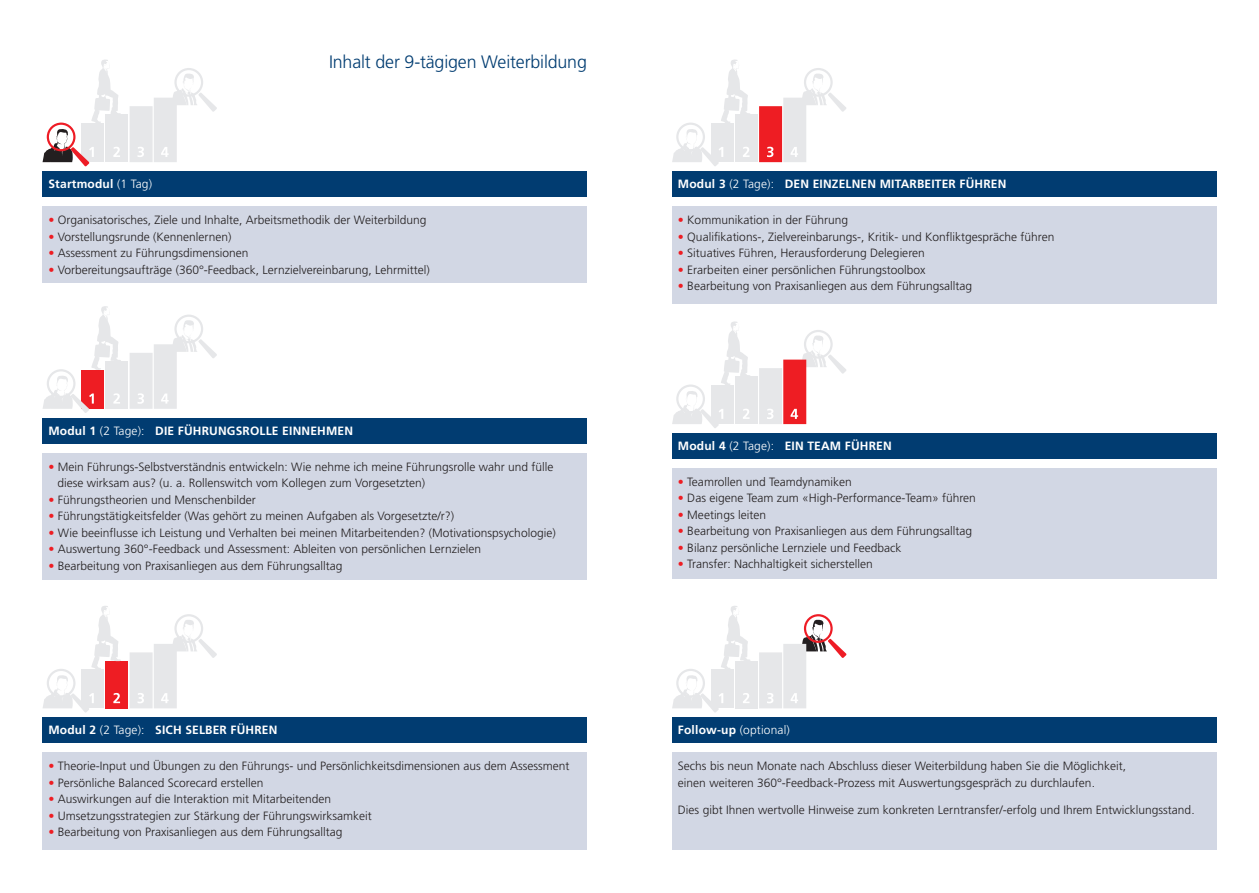
<style>
.page{position:relative;width:1259px;height:893px;background:#fff}
.page>*{position:absolute;margin:0;border:0;box-sizing:border-box;transform-origin:0 0}
.ParaStyle01__Leading{font:300 18px "Frutiger";letter-spacing:-.01em;color:#013c71}
.ParaStyle05__Leading{font:300 12px "Frutiger";color:#231f20}
.ParaStyle07__Leading{font:700 12px "Frutiger";letter-spacing:.015em;color:#fff}
.ParaStyle07__Leading-2{font:300 12px "Frutiger";letter-spacing:.015em;color:#fff}
.s1{font-weight:300}
.s2{color:#ee1d23}
.s3{font-weight:700}
</style>
<div class="page">
<div style="left:43px;top:206px;width:544px;height:77px;background:#d2d7e4"></div>
<div style="left:43px;top:453px;width:544px;height:127px;background:#d2d7e4"></div>
<div style="left:43px;top:752px;width:544px;height:98px;background:#d2d7e4"></div>
<div style="left:672px;top:752px;width:544px;height:98px;background:#d2d7e4"></div>
<div style="left:672px;top:206px;width:544px;height:97px;background:#d2d7e4"></div>
<div style="left:672px;top:468px;width:544px;height:110px;background:#d2d7e4"></div>
<div style="left:43px;top:171px;width:544px;height:26px;background:#013c71"></div>
<div style="left:43px;top:418px;width:544px;height:25px;background:#013c71"></div>
<div style="left:43px;top:717px;width:544px;height:26px;background:#013c71"></div>
<div style="left:672px;top:717px;width:544px;height:26px;background:#013c71"></div>
<div style="left:672px;top:171px;width:544px;height:26px;background:#013c71"></div>
<div style="left:672px;top:433px;width:544px;height:26px;background:#013c71"></div>
<div style="left:105px;top:115px;width:23px;height:47px;background:#e6e7e9"></div>
<svg style="left:43px;top:59px;width:78px;height:107px"></svg>
<svg style="left:130px;top:68px;width:87px;height:94px"></svg>
<div style="left:105px;top:361px;width:23px;height:48px;background:#e6e7e9"></div>
<svg style="left:43px;top:306px;width:78px;height:107px"></svg>
<svg style="left:130px;top:314px;width:87px;height:95px"></svg>
<div style="left:105px;top:661px;width:23px;height:47px;background:#ee1d23"></div>
<svg style="left:43px;top:606px;width:78px;height:107px"></svg>
<svg style="left:130px;top:614px;width:87px;height:94px"></svg>
<div style="left:735px;top:661px;width:23px;height:47px;background:#e6e7e9"></div>
<svg style="left:672px;top:606px;width:79px;height:107px"></svg>
<svg style="left:759px;top:614px;width:87px;height:94px"></svg>
<div style="left:735px;top:115px;width:23px;height:47px;background:#e6e7e9"></div>
<svg style="left:672px;top:59px;width:79px;height:107px"></svg>
<svg style="left:759px;top:68px;width:87px;height:94px"></svg>
<div style="left:735px;top:377px;width:23px;height:47px;background:#e6e7e9"></div>
<svg style="left:672px;top:321px;width:79px;height:107px"></svg>
<svg style="left:759px;top:330px;width:87px;height:94px"></svg>
<p class="ParaStyle01__Leading" style="left:329px;top:52px;width:259px">Inhalt der 9-tägigen Weiterbildung</p>
<p class="ParaStyle07__Leading" style="left:48px;top:177px;width:105px">Startmodul <span class="s1">(1 Tag)</span></p>
<p class="ParaStyle05__Leading" style="left:48px;top:213px;width:379px"><span class="s2">•</span> Organisatorisches, Ziele und Inhalte, Arbeitsmethodik der Weiterbildung</p>
<p class="ParaStyle05__Leading" style="left:48px;top:230px;width:184px"><span class="s2">•</span> Vorstellungsrunde (Kennenlernen)</p>
<p class="ParaStyle05__Leading" style="left:48px;top:246px;width:202px"><span class="s2">•</span> Assessment zu Führungsdimensionen</p>
<p class="ParaStyle05__Leading" style="left:48px;top:263px;width:383px"><span class="s2">•</span> Vorbereitungsaufträge (360°-Feedback, Lernzielvereinbarung, Lehrmittel)</p>
<p class="ParaStyle07__Leading" style="left:48px;top:423px;width:306px">Modul 1 <span class="s1">(2 Tage):</span> DIE FÜHRUNGSROLLE EINNEHMEN</p>
<p class="ParaStyle05__Leading" style="left:48px;top:460px;width:506px"><span class="s2">•</span> Mein Führungs-Selbstverständnis entwickeln: Wie nehme ich meine Führungsrolle wahr und fülle</p>
<p class="ParaStyle05__Leading" style="left:58px;top:476px;width:369px">diese wirksam aus? (u. a. Rollenswitch vom Kollegen zum Vorgesetzten)</p>
<p class="ParaStyle05__Leading" style="left:48px;top:493px;width:209px"><span class="s2">•</span> Führungstheorien und Menschenbilder</p>
<p class="ParaStyle05__Leading" style="left:48px;top:509px;width:407px"><span class="s2">•</span> Führungstätigkeitsfelder (Was gehört zu meinen Aufgaben als Vorgesetzte/r?)</p>
<p class="ParaStyle05__Leading" style="left:48px;top:526px;width:509px"><span class="s2">•</span> Wie beeinflusse ich Leistung und Verhalten bei meinen Mitarbeitenden? (Motivationspsychologie)</p>
<p class="ParaStyle05__Leading" style="left:48px;top:542px;width:434px"><span class="s2">•</span> Auswertung 360°-Feedback und Assessment: Ableiten von persönlichen Lernzielen</p>
<p class="ParaStyle05__Leading" style="left:48px;top:559px;width:296px"><span class="s2">•</span> Bearbeitung von Praxisanliegen aus dem Führungsalltag</p>
<p class="ParaStyle07__Leading" style="left:48px;top:723px;width:230px">Modul 2 <span class="s1">(2 Tage):</span> SICH SELBER FÜHREN</p>
<p class="ParaStyle05__Leading" style="left:48px;top:759px;width:522px"><span class="s2">•</span> Theorie-Input und Übungen zu den Führungs- und Persönlichkeitsdimensionen aus dem Assessment</p>
<p class="ParaStyle05__Leading" style="left:48px;top:776px;width:216px"><span class="s2">•</span> Persönliche Balanced Scorecard erstellen</p>
<p class="ParaStyle05__Leading" style="left:48px;top:792px;width:284px"><span class="s2">•</span> Auswirkungen auf die Interaktion mit Mitarbeitenden</p>
<p class="ParaStyle05__Leading" style="left:48px;top:809px;width:325px"><span class="s2">•</span> Umsetzungsstrategien zur Stärkung der Führungswirksamkeit</p>
<p class="ParaStyle05__Leading" style="left:48px;top:825px;width:296px"><span class="s2">•</span> Bearbeitung von Praxisanliegen aus dem Führungsalltag</p>
<p class="ParaStyle07__Leading" style="left:678px;top:177px;width:330px">Modul 3 <span class="s1">(2 Tage):</span> DEN EINZELNEN MITARBEITER FÜHREN</p>
<p class="ParaStyle05__Leading" style="left:678px;top:213px;width:172px"><span class="s2">•</span> Kommunikation in der Führung</p>
<p class="ParaStyle05__Leading" style="left:678px;top:230px;width:378px"><span class="s2">•</span> Qualifikations-, Zielvereinbarungs-, Kritik- und Konfliktgespräche führen</p>
<p class="ParaStyle05__Leading" style="left:678px;top:246px;width:248px"><span class="s2">•</span> Situatives Führen, Herausforderung Delegieren</p>
<p class="ParaStyle05__Leading" style="left:678px;top:263px;width:249px"><span class="s2">•</span> Erarbeiten einer persönlichen Führungstoolbox</p>
<p class="ParaStyle05__Leading" style="left:678px;top:279px;width:296px"><span class="s2">•</span> Bearbeitung von Praxisanliegen aus dem Führungsalltag</p>
<p class="ParaStyle07__Leading" style="left:678px;top:439px;width:215px">Modul 4 <span class="s1">(2 Tage):</span> EIN TEAM FÜHREN</p>
<p class="ParaStyle05__Leading" style="left:678px;top:475px;width:175px"><span class="s2">•</span> Teamrollen und Teamdynamiken</p>
<p class="ParaStyle05__Leading" style="left:678px;top:491px;width:299px"><span class="s2">•</span> Das eigene Team zum «High-Performance-Team» führen</p>
<p class="ParaStyle05__Leading" style="left:678px;top:508px;width:90px"><span class="s2">•</span> Meetings leiten</p>
<p class="ParaStyle05__Leading" style="left:678px;top:524px;width:296px"><span class="s2">•</span> Bearbeitung von Praxisanliegen aus dem Führungsalltag</p>
<p class="ParaStyle05__Leading" style="left:678px;top:541px;width:225px"><span class="s2">•</span> Bilanz persönliche Lernziele und Feedback</p>
<p class="ParaStyle05__Leading" style="left:678px;top:557px;width:196px"><span class="s2">•</span> Transfer: Nachhaltigkeit sicherstellen</p>
<p class="ParaStyle07__Leading-2" style="left:678px;top:723px;width:113px"><span class="s3">Follow-up</span> (optional)</p>
<p class="ParaStyle05__Leading" style="left:678px;top:759px;width:449px">Sechs bis neun Monate nach Abschluss dieser Weiterbildung haben Sie die Möglichkeit,</p>
<p class="ParaStyle05__Leading" style="left:678px;top:776px;width:418px">einen weiteren 360°-Feedback-Prozess mit Auswertungsgespräch zu durchlaufen.</p>
<p class="ParaStyle05__Leading" style="left:678px;top:803px;width:518px">Dies gibt Ihnen wertvolle Hinweise zum konkreten Lerntransfer/-erfolg und Ihrem Entwicklungsstand.</p>
</div>
